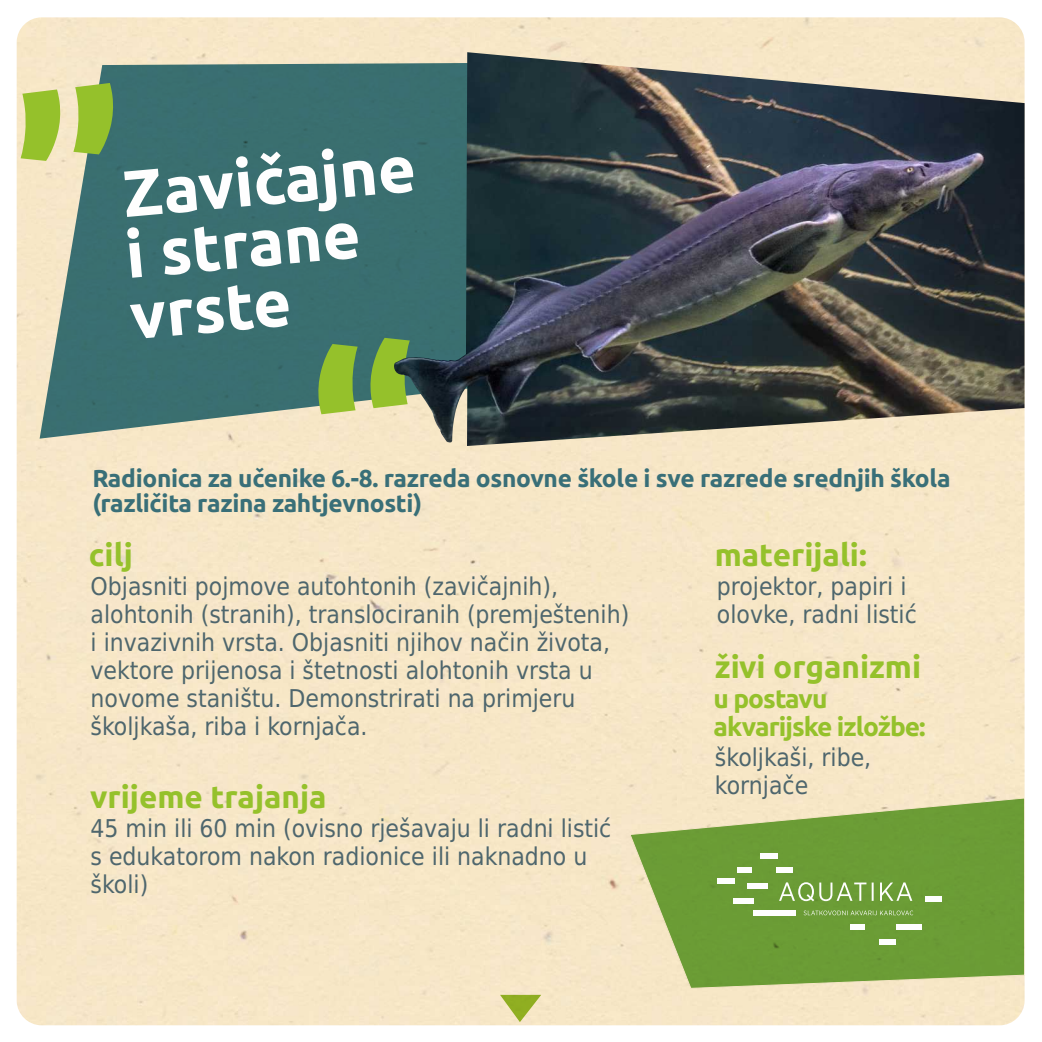
<style>
.page{position:relative;width:1042px;height:1042px;background:#fff}
.page>*{position:absolute;margin:0;border:0;box-sizing:border-box;transform-origin:0 0}
.t1{font:700 65.45px/61.2px "Ubuntu";color:#fefefe}
.t2{font:700 31.5px "Ubuntu";color:#95c12b}
.t3{font:700 26.25px/28px "Ubuntu";letter-spacing:-.035em;color:#95c12b}
.t4{font:24.5px/28px "DejaVu Sans Condensed";color:#4e666d}
.t5{font:700 24.5px/24.7px "Ubuntu";letter-spacing:-.01em;color:#396f78}
</style>
<div class="page">
<div style="left:17px;top:17px;width:1007px;height:1008px;background:#f7e7c6"></div>
<svg style="left:40px;top:63px;width:354px;height:376px;background:#517d7a"></svg>
<svg style="left:318px;top:338px;width:76px;height:76px;background:#80aa4c"></svg>
<svg style="left:21px;top:83px;width:93px;height:78px;background:#adc761"></svg>
<img style="left:394px;top:52px;width:630px;height:394px">
<svg style="left:500px;top:995px;width:41px;height:27px"></svg>
<svg style="left:629px;top:797px;width:396px;height:192px;background:#89ac55"></svg>
<svg style="left:779px;top:882px;width:94px;height:19px;background:#8eb365"></svg>
<div style="left:733px;top:899px;width:20px;height:5px;background:#fefefe"></div>
<div style="left:753px;top:910px;width:43px;height:5px;background:#fefefe"></div>
<div style="left:850px;top:924px;width:14px;height:5px;background:#fefefe"></div>
<div style="left:879px;top:939px;width:17px;height:5px;background:#fefefe"></div>
<div style="left:896px;top:924px;width:26px;height:5px;background:#fefefe"></div>
<div style="left:925px;top:896px;width:16px;height:5px;background:#fefefe"></div>
<div style="left:760px;top:853px;width:18px;height:6px;background:#fefefe"></div>
<div style="left:776px;top:868px;width:17px;height:5px;background:#fefefe"></div>
<div style="left:737px;top:867px;width:15px;height:6px;background:#fefefe"></div>
<div style="left:717px;top:879px;width:17px;height:5px;background:#fefefe"></div>
<div style="left:747px;top:883px;width:21px;height:5px;background:#fefefe"></div>
<svg style="left:880px;top:882px;width:32px;height:19px"></svg>
<svg style="left:803px;top:910px;width:110px;height:5px"></svg>
<h1 class="t1" style="left:117px;top:167px;width:299px;rotate:-5deg">Zavičajne i strane vrste</h1>
<p class="t5" style="left:92px;top:467px;width:860px">Radionica za učenike 6.-8. razreda osnovne škole i sve razrede srednjih škola (različita razina zahtjevnosti)</p>
<p class="t2" style="left:89px;top:541px;width:45px">cilj</p>
<p class="t4" style="left:91px;top:574px;width:540px">Objasniti pojmove autohtonih (zavičajnih), alohtonih (stranih), translociranih (premještenih) i invazivnih vrsta. Objasniti njihov način života, vektore prijenosa i štetnosti alohtonih vrsta u novome staništu. Demonstrirati na primjeru školjkaša, riba i kornjača.</p>
<p class="t2" style="left:90px;top:784px;width:238px">vrijeme trajanja</p>
<p class="t4" style="left:91px;top:816px;width:522px">45 min ili 60 min (ovisno rješavaju li radni listić s edukatorom nakon radionice ili naknadno u školi)</p>
<p class="t2" style="left:715px;top:541px;width:154px">materijali:</p>
<p class="t4" style="left:717px;top:574px;width:201px">projektor, papiri i olovke, radni listić</p>
<p class="t2" style="left:715px;top:654px;width:208px">živi organizmi</p>
<p class="t3" style="left:713px;top:686px;width:214px">u postavu akvarijske izložbe:</p>
<p class="t4" style="left:715px;top:746px;width:158px">školjkaši, ribe, kornjače</p>
</div>
